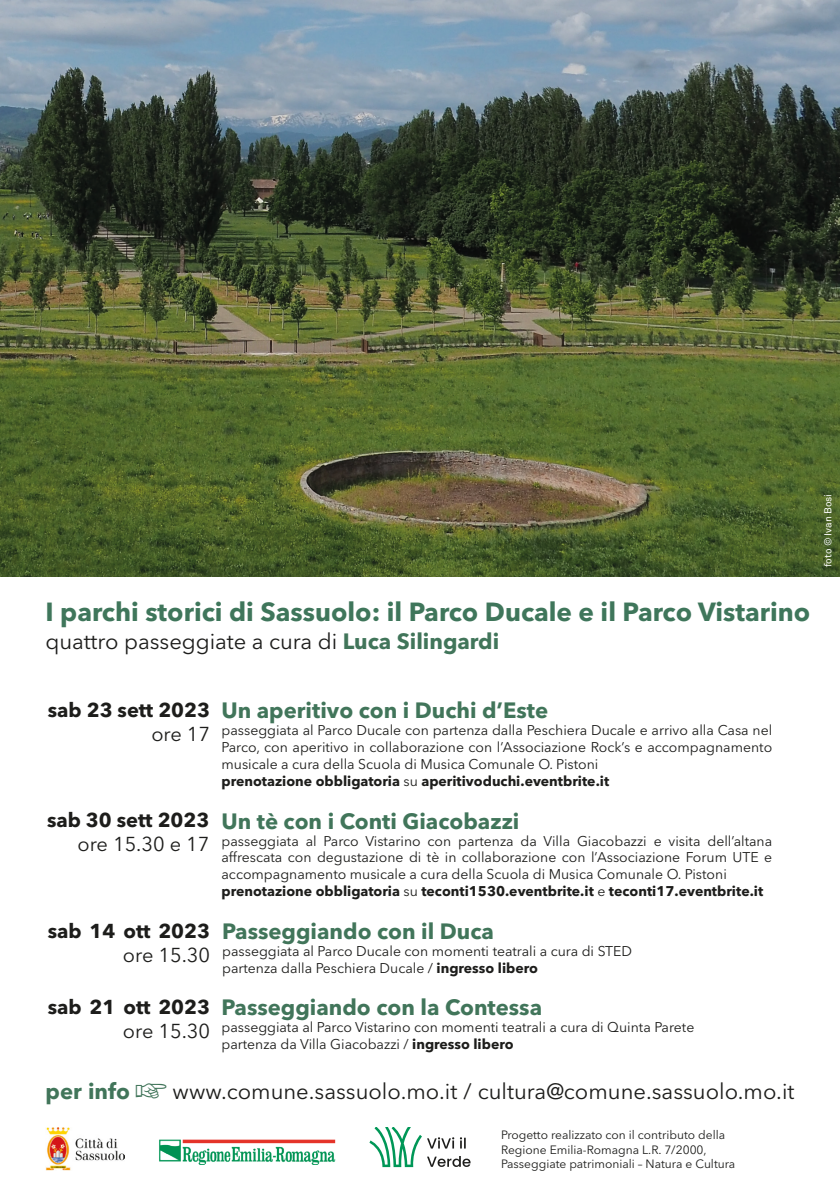
<style>
.page{position:relative;width:840px;height:1191px;background:#fff}
.page>*{position:absolute;margin:0;border:0;box-sizing:border-box;transform-origin:0 0}
.t1{font:700 26px "Avenir Next LT Pro";color:#3f765b}
.t2{font:22px "Avenir Next LT Pro";color:#1d1d1b}
.t3{font:700 22px "Avenir Next LT Pro";color:#41755a}
.t4{font:700 20px "Avenir Next LT Pro";color:#1d1d1b}
.t5{font:20px "Avenir Next LT Pro";color:#1d1d1b}
.t6{font:14px/16.8px "Avenir Next LT Pro";color:#1d1d1b;text-align:justify}
.t7{font:700 14px "Avenir Next LT Pro";color:#1d1d1b}
.t8{font:12px "Avenir Next LT Pro";color:#1d1d1b}
.t9{font:10px "Akkurat Office";color:#fff}
.s1{font-weight:700;color:#41755a}
.s2{font-weight:400}
.s3{font-weight:700}
.s4{font-family:"Linux Libertine GB";font-size:36px;color:#41755a}
</style>
<div class="page">
<img style="left:0;top:0;width:839px;height:577px">
<img style="left:46px;top:1127px;width:79px;height:43px">
<svg style="left:369px;top:1127px;width:101px;height:40px"></svg>
<img style="left:159px;top:1139px;width:177px;height:25px">
<p class="t1" style="left:45px;top:596px;width:766px">I parchi storici di Sassuolo: il Parco Ducale e il Parco Vistarino</p>
<p class="t2" style="left:45px;top:628px;width:455px">quattro passeggiate a cura di <span class="s1">Luca Silingardi</span></p>
<p class="t9" style="left:821px;top:567px;width:75px;rotate:-90deg">foto © Ivan Bosi</p>
<p class="t4" style="left:48px;top:697px;width:164px">sab 23 sett 2023</p>
<p class="t5" style="left:151px;top:722px;width:60px">ore 17</p>
<p class="t4" style="left:47px;top:808px;width:164px">sab 30 sett 2023</p>
<p class="t5" style="left:77px;top:832px;width:133px">ore 15.30 e 17</p>
<p class="t4" style="left:48px;top:918px;width:164px">sab 14 ott 2023</p>
<p class="t5" style="left:123px;top:942px;width:89px">ore 15.30</p>
<p class="t4" style="left:48px;top:994px;width:164px">sab 21 ott 2023</p>
<p class="t5" style="left:123px;top:1019px;width:89px">ore 15.30</p>
<p class="t3" style="left:221px;top:697px;width:328px">Un aperitivo con i Duchi d’Este</p>
<p class="t6" style="left:221px;top:722px;width:552px">passeggiata al Parco Ducale con partenza dalla Peschiera Ducale e arrivo alla Casa nel Parco, con aperitivo in collaborazione con l’Associazione Rock’s e accompagnamento musicale a cura della Scuola di Musica Comunale O. Pistoni</p>
<p class="t7" style="left:221px;top:772px;width:389px">prenotazione obbligatoria <span class="s2">su</span> aperitivoduchi.eventbrite.it</p>
<p class="t3" style="left:221px;top:807px;width:299px">Un tè con i Conti Giacobazzi</p>
<p class="t6" style="left:221px;top:832px;width:552px">passeggiata al Parco Vistarino con partenza da Villa Giacobazzi e visita dell’altana affrescata con degustazione di tè in collaborazione con l’Associazione Forum UTE e accompagnamento musicale a cura della Scuola di Musica Comunale O. Pistoni</p>
<p class="t7" style="left:221px;top:882px;width:543px">prenotazione obbligatoria <span class="s2">su</span> teconti1530.eventbrite.it <span class="s2">e</span> teconti17.eventbrite.it</p>
<p class="t3" style="left:222px;top:918px;width:273px">Passeggiando con il Duca</p>
<p class="t6" style="left:222px;top:942px;width:411px">passeggiata al Parco Ducale con momenti teatrali a cura di STED</p>
<p class="t6" style="left:222px;top:959px;width:317px">partenza dalla Peschiera Ducale / <span class="s3">ingresso libero</span></p>
<p class="t3" style="left:221px;top:994px;width:322px">Passeggiando con la Contessa</p>
<p class="t6" style="left:221px;top:1018px;width:474px">passeggiata al Parco Vistarino con momenti teatrali a cura di Quinta Parete</p>
<p class="t6" style="left:221px;top:1035px;width:293px">partenza da Villa Giacobazzi / <span class="s3">ingresso libero</span></p>
<p class="t2" style="left:46px;top:1077px;width:750px"><span class="s1">per info</span> <span class="s4">☞</span> www.comune.sassuolo.mo.it / cultura@comune.sassuolo.mo.it</p>
<p class="t8" style="left:500px;top:1128px;width:225px">Progetto realizzato con il contributo della</p>
<p class="t8" style="left:500px;top:1142px;width:207px">Regione Emilia-Romagna L.R. 7/2000,</p>
<p class="t8" style="left:500px;top:1156px;width:236px">Passeggiate patrimoniali – Natura e Cultura</p>
</div>
